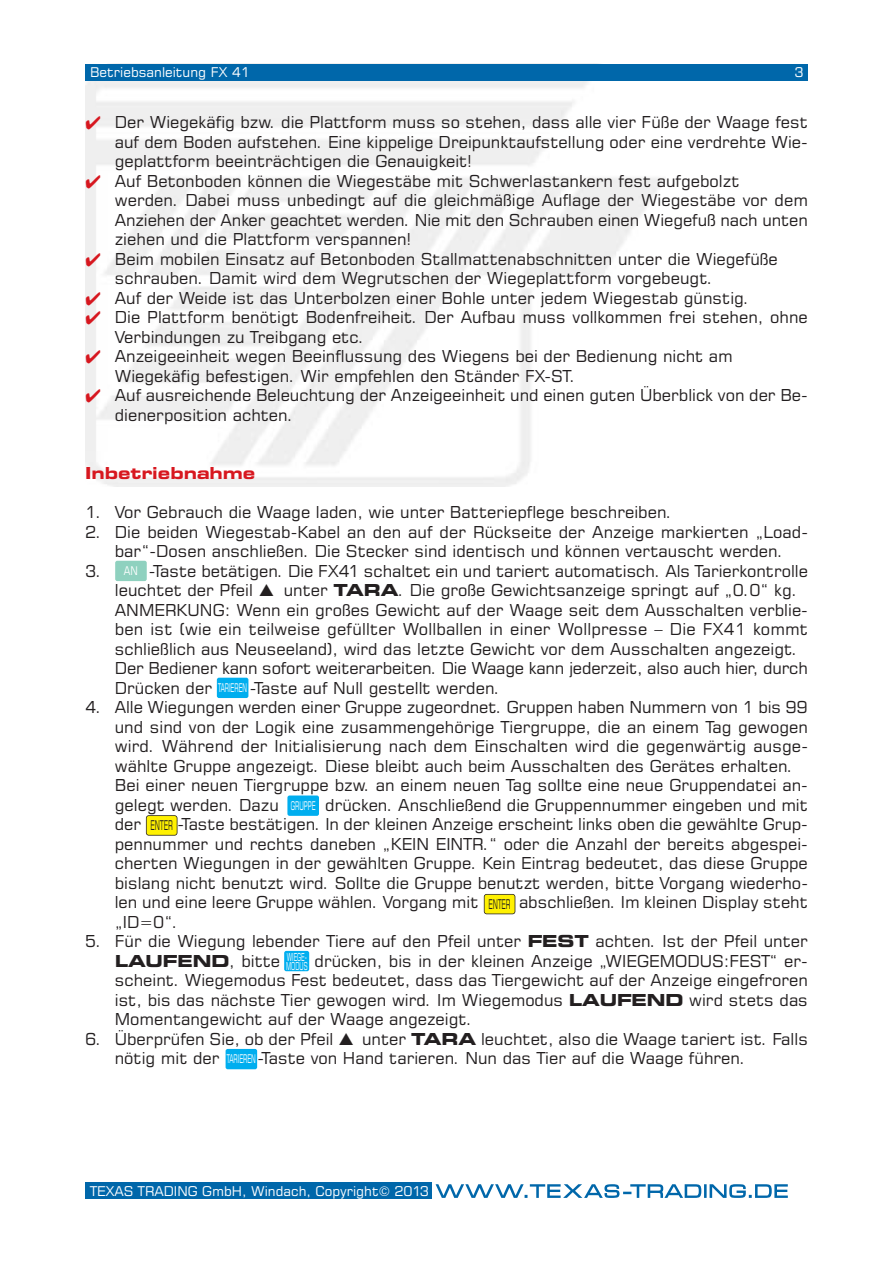
<style>
.page{position:relative;width:893px;height:1263px;background:#fff}
.page>*{position:absolute;margin:0;border:0;box-sizing:border-box;transform-origin:0 0}
.t1{font:16.5px/19.5px "Square 721 BT";color:#231f20}
.t2{font:700 expanded 16.5px "Square 721 BT";color:#d7171f}
.t3{font:13.5px "Square 721 BT";color:#fff}
.t4{font:13.5px "Square 721 BT";color:#231f20;scale:.5 1}
.t5{font:12px "Square 721 BT";color:#fff;scale:.5 1}
.t6{font:12px "Square 721 BT";color:#fff;scale:.8 1}
.t7{font:10.95px/9.6px "Square 721 BT";color:#fff;scale:.5 1}
.s1{color:#d7171f}
.s2{font-weight:700;font-stretch:expanded}
</style>
<div class="page">
<svg style="left:436px;top:1184px;width:352px;height:14px"></svg>
<div style="left:85px;top:1182px;width:346px;height:17px;background:#0067aa"></div>
<div style="left:85px;top:64px;width:723px;height:17px;background:#0067aa"></div>
<div style="left:284px;top:951px;width:25px;height:20px;background:#00aeef;border-radius:2px"></div>
<div style="left:217px;top:678px;width:31px;height:20px;background:#00aeef;border-radius:2px"></div>
<div style="left:226px;top:1049px;width:31px;height:20px;background:#00aeef;border-radius:2px"></div>
<div style="left:287px;top:795px;width:32px;height:21px;background:#00aeef;border-radius:2px"></div>
<div style="left:146px;top:816px;width:31px;height:19px;background:#fff101;border-radius:3px"></div>
<div style="left:146px;top:815px;width:31px;height:21px;border:2px solid #231f20;border-radius:3px"></div>
<div style="left:484px;top:894px;width:31px;height:20px;background:#fff101;border-radius:3px"></div>
<div style="left:484px;top:894px;width:31px;height:20px;border:2px solid #231f20;border-radius:3px"></div>
<div style="left:115px;top:561px;width:32px;height:20px;background:#8fd1bf;border-radius:2px"></div>
<p class="t3" style="left:90px;top:68px;width:161px">Betriebsanleitung FX 41</p>
<p class="t3" style="left:794px;top:68px;width:11px">3</p>
<p class="t1" style="left:115px;top:114px;width:695px;text-align:justify;text-indent:-30px"><span class="s1">✔</span> Der Wiegekäfig bzw. die Plattform muss so stehen, dass alle vier Füße der Waage fest auf dem Boden aufstehen. Eine kippelige Dreipunktaufstellung oder eine verdrehte Wie&shy;geplattform beeinträchtigen die Genauigkeit!</p>
<p class="t1" style="left:115px;top:173px;width:695px;text-indent:-30px"><span class="s1">✔</span> Auf Betonboden können die Wiegestäbe mit Schwerlastankern fest aufgebolzt<br>werden. Dabei muss unbedingt auf die gleichmäßige Auflage der Wiegestäbe vor dem Anziehen der Anker geachtet werden. Nie mit den Schrauben einen Wiegefuß nach unten ziehen und die Plattform verspannen!</p>
<p class="t1" style="left:115px;top:251px;width:665px;text-indent:-30px"><span class="s1">✔</span> Beim mobilen Einsatz auf Betonboden Stallmattenabschnitten unter die Wiegefüße schrauben. Damit wird dem Wegrutschen der Wiegeplattform vorgebeugt.</p>
<p class="t1" style="left:85px;top:290px;width:666px"><span class="s1">✔</span> Auf der Weide ist das Unterbolzen einer Bohle unter jedem Wiegestab günstig.</p>
<p class="t1" style="left:115px;top:309px;width:695px;text-indent:-30px"><span class="s1">✔</span> Die Plattform benötigt Bodenfreiheit. Der Aufbau muss vollkommen frei stehen, ohne<br>Verbindungen zu Treibgang etc.</p>
<p class="t1" style="left:115px;top:348px;width:620px;text-indent:-30px"><span class="s1">✔</span> Anzeigeeinheit wegen Beeinflussung des Wiegens bei der Bedienung nicht am<br>Wiegekäfig befestigen. Wir empfehlen den Ständer FX-ST.</p>
<p class="t1" style="left:115px;top:387px;width:694px;text-indent:-30px"><span class="s1">✔</span> Auf ausreichende Beleuchtung der Anzeigeeinheit und einen guten Überblick von der Be&shy;dienerposition achten.</p>
<p class="t2" style="left:85px;top:467px;width:172px">Inbetriebnahme</p>
<p class="t1" style="left:85px;top:504px;width:589px">1. Vor Gebrauch die Waage laden, wie unter Batteriepflege beschreiben.</p>
<p class="t1" style="left:85px;top:524px;width:725px">2. Die beiden Wiegestab-Kabel an den auf der Rückseite der Anzeige markierten „Load-</p>
<p class="t1" style="left:115px;top:543px;width:670px">bar“-Dosen anschließen. Die Stecker sind identisch und können vertauscht werden.</p>
<p class="t1" style="left:85px;top:563px;width:18px">3.</p>
<p class="t1" style="left:115px;top:563px;width:695px;text-indent:34px">-Taste betätigen. Die FX41 schaltet ein und tariert automatisch. Als Tarierkontrolle leuchtet der Pfeil</p>
<p class="t6" style="left:124px;top:566px;width:19px">AN</p>
<p class="t1" style="left:115px;top:582px;width:695px;text-indent:169px">unter <span class="s2">TARA</span>. Die große Gewichtsanzeige springt auf „0.0“ kg.<br>ANMERKUNG: Wenn ein großes Gewicht auf der Waage seit dem Ausschalten verblie&shy;ben ist (wie ein teilweise gefüllter Wollballen in einer Wollpresse – Die FX41 kommt schließlich aus Neuseeland), wird das letzte Gewicht vor dem Ausschalten angezeigt.<br>Der Bediener kann sofort weiterarbeiten. Die Waage kann jederzeit, also auch hier, durch Drücken der</p>
<p class="t1" style="left:250px;top:680px;width:252px">-Taste auf Null gestellt werden.</p>
<p class="t1" style="left:115px;top:699px;width:695px;text-indent:-30px">4. Alle Wiegungen werden einer Gruppe zugeordnet. Gruppen haben Nummern von 1 bis 99 und sind von der Logik eine zusammengehörige Tiergruppe, die an einem Tag gewogen wird. Während der Initialisierung nach dem Einschalten wird die gegenwärtig ausge&shy;wählte Gruppe angezeigt. Diese bleibt auch beim Ausschalten des Gerätes erhalten.<br>Bei einer neuen Tiergruppe bzw. an einem neuen Tag sollte eine neue Gruppendatei an&shy;gelegt werden. Dazu</p>
<p class="t5" style="left:218px;top:683px;width:60px">TARIEREN</p>
<p class="t1" style="left:325px;top:797px;width:484px">drücken. Anschließend die Gruppennummer eingeben und mit</p>
<p class="t5" style="left:291px;top:801px;width:51px">GRUPPE</p>
<p class="t1" style="left:115px;top:816px;width:695px;text-align:justify;text-indent:63px">-Taste bestätigen. In der kleinen Anzeige erscheint links oben die gewählte Grup&shy;pennummer und rechts daneben „KEIN EINTR.“ oder die Anzahl der bereits abgespei&shy;cherten Wiegungen in der gewählten Gruppe. Kein Eintrag bedeutet, das diese Gruppe bislang nicht benutzt wird. Sollte die Gruppe benutzt werden, bitte Vorgang wiederho&shy;len und eine leere Gruppe wählen. Vorgang mit</p>
<p class="t1" style="left:115px;top:816px;width:28px">der</p>
<p class="t4" style="left:151px;top:820px;width:46px">ENTER</p>
<p class="t1" style="left:519px;top:894px;width:290px">abschließen. Im kleinen Display steht</p>
<p class="t4" style="left:489px;top:899px;width:46px">ENTER</p>
<p class="t1" style="left:115px;top:914px;width:65px">„ID=0“.</p>
<p class="t1" style="left:115px;top:933px;width:695px;text-indent:-30px">5. Für die Wiegung lebender Tiere auf den Pfeil unter <span class="s2">FEST</span> achten. Ist der Pfeil unter<br><span class="s2">LAUFEND</span>, bitte</p>
<p class="t7" style="left:286px;top:953px;width:44px">WIEGE-<br>MODUS</p>
<p class="t1" style="left:115px;top:953px;width:695px;text-align:justify;text-indent:200px">drücken, bis in der kleinen Anzeige „WIEGEMODUS:FEST“ er&shy;scheint. Wiegemodus Fest bedeutet, dass das Tiergewicht auf der Anzeige eingefroren ist, bis das nächste Tier gewogen wird. Im Wiegemodus <span class="s2">LAUFEND</span> wird stets das Momentangewicht auf der Waage angezeigt.</p>
<p class="t1" style="left:85px;top:1031px;width:250px">6. Überprüfen Sie, ob der Pfeil</p>
<p class="t1" style="left:362px;top:1031px;width:447px">unter <span class="s2">TARA</span> leuchtet, also die Waage tariert ist. Falls</p>
<p class="t1" style="left:115px;top:1050px;width:106px">nötig mit der</p>
<p class="t1" style="left:257px;top:1050px;width:490px">-Taste von Hand tarieren. Nun das Tier auf die Waage führen.</p>
<p class="t5" style="left:227px;top:1054px;width:60px">TARIEREN</p>
<p class="t3" style="left:90px;top:1186px;width:340px">TEXAS TRADING GmbH, Windach, Copyright© 2013</p>
</div>
